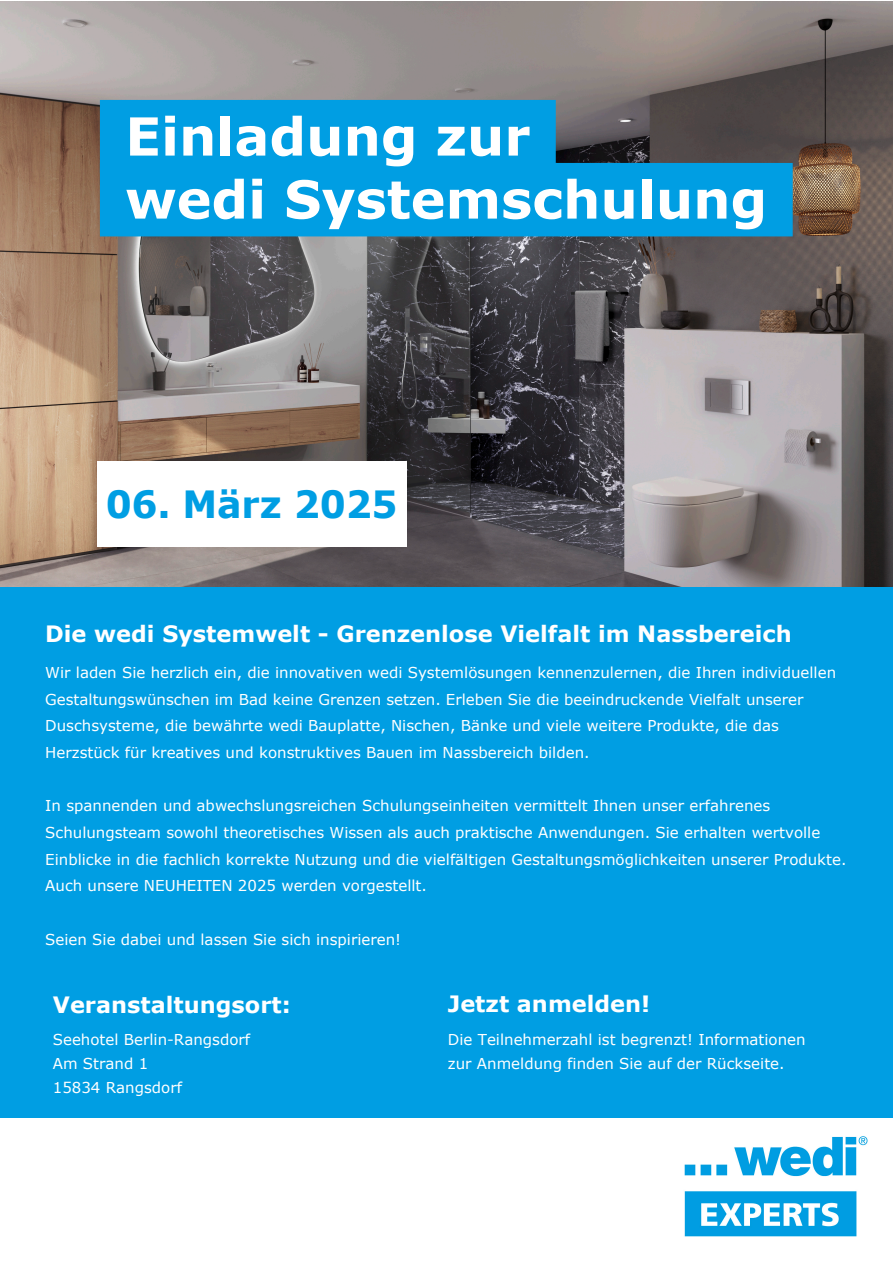
<style>
.page{position:relative;width:893px;height:1263px;background:#fff}
.page>*{position:absolute;margin:0;border:0;box-sizing:border-box;transform-origin:0 0}
.t1{font:700 52.5px/63px "Verdana";color:#fff}
.t2{font:700 37.5px "Verdana";letter-spacing:-.005em;color:#009ee3}
.t3{font:700 22.5px "Verdana";color:#fff}
.t4{font:15px/26.7px "Verdana";color:#fff}
</style>
<div class="page">
<img style="left:0;top:1px;width:893px;height:587px">
<div style="left:100px;top:100px;width:456px;height:73px;background:#009ee3"></div>
<div style="left:100px;top:163px;width:693px;height:73px;background:#009ee3"></div>
<div style="left:0;top:588px;width:893px;height:530px;background:#009ee3"></div>
<div style="left:98px;top:461px;width:309px;height:85px;background:#fff"></div>
<img style="left:684px;top:1136px;width:184px;height:101px">
<h1 class="t1" style="left:125px;top:104px;width:643px">Einladung zur<br>wedi Systemschulung</h1>
<h2 class="t2" style="left:106px;top:478px;width:294px">06. März 2025</h2>
<h3 class="t3" style="left:45px;top:618px;width:748px">Die wedi Systemwelt - Grenzenlose Vielfalt im Nassbereich</h3>
<p class="t4" style="left:45px;top:659px;width:792px">Wir laden Sie herzlich ein, die innovativen wedi Systemlösungen kennenzulernen, die Ihren individuellen Gestaltungswünschen im Bad keine Grenzen setzen. Erleben Sie die beeindruckende Vielfalt unserer Duschsysteme, die bewährte wedi Bauplatte, Nischen, Bänke und viele weitere Produkte, die das Herzstück für kreatives und konstruktives Bauen im Nassbereich bilden.</p>
<p class="t4" style="left:45px;top:792px;width:803px">In spannenden und abwechslungsreichen Schulungseinheiten vermittelt Ihnen unser erfahrenes Schulungsteam sowohl theoretisches Wissen als auch praktische Anwendungen. Sie erhalten wertvolle Einblicke in die fachlich korrekte Nutzung und die vielfältigen Gestaltungsmöglichkeiten unserer Produkte.<br>Auch unsere NEUHEITEN 2025 werden vorgestellt.</p>
<p class="t4" style="left:45px;top:926px;width:357px">Seien Sie dabei und lassen Sie sich inspirieren!</p>
<h3 class="t3" style="left:53px;top:988px;width:240px">Veranstaltungsort:</h3>
<p class="t4" style="left:53px;top:1028px;width:199px;line-height:24px">Seehotel Berlin-Rangsdorf<br>Am Strand 1<br>15834 Rangsdorf</p>
<h3 class="t3" style="left:448px;top:988px;width:204px">Jetzt anmelden!</h3>
<p class="t4" style="left:448px;top:1027px;width:359px;line-height:24px">Die Teilnehmerzahl ist begrenzt! Informationen zur Anmeldung finden Sie auf der Rückseite.</p>
</div>
